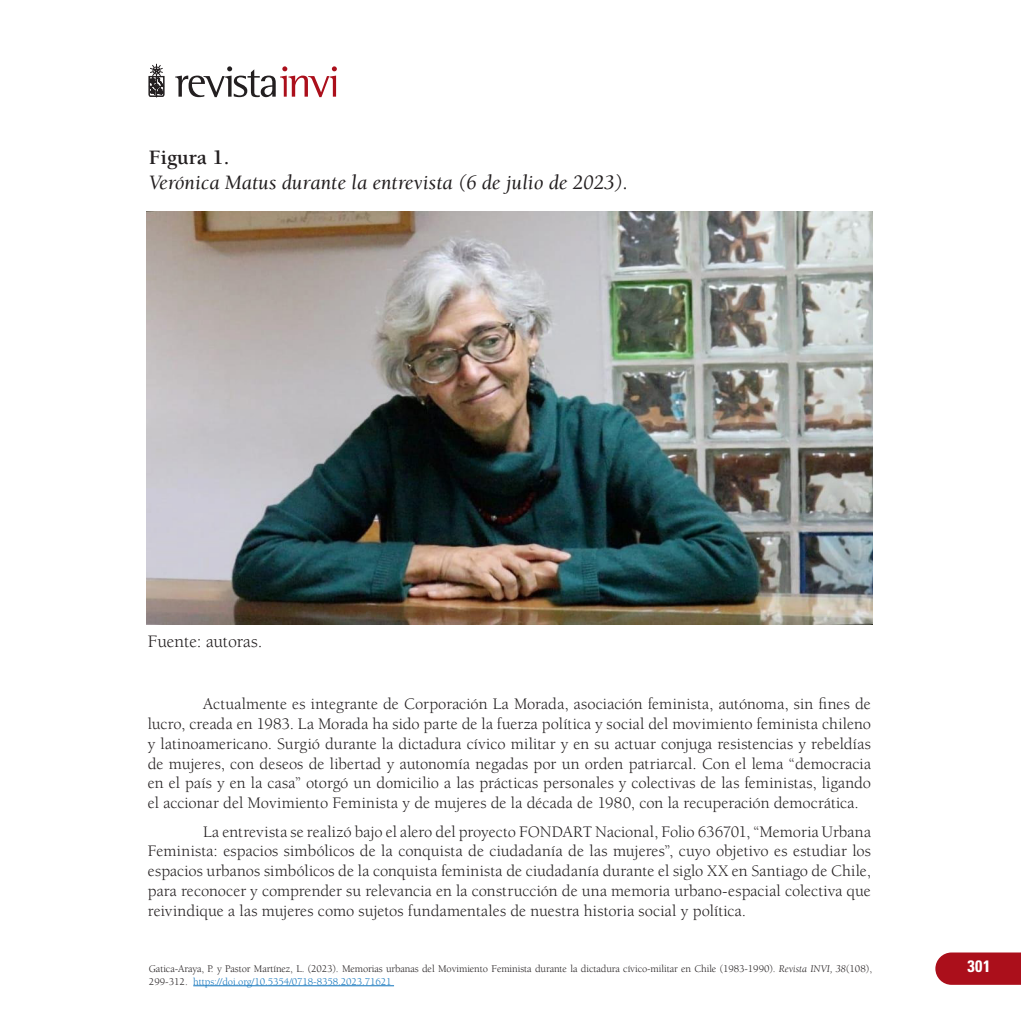
<style>
.page{position:relative;width:1021px;height:1021px;background:#fff}
.page>*{position:absolute;margin:0;border:0;box-sizing:border-box;transform-origin:0 0}
.sub_tablas{font:italic 21px "Berkeley Std";color:#231f20}
.sub_tablas-2{font:700 21px "Berkeley Std";color:#231f20}
.pie_de_foto{font:18px "Berkeley Std";letter-spacing:-.005em;color:#231f20}
.txt_esp{font:16.5px/19.8px "Berkeley Std";letter-spacing:.005em;color:#231f20;text-align:justify}
.t1{font:700 condensed 16.5px "Univers LT Std";color:#fff}
.t2{font:10.5px "Berkeley Std";letter-spacing:-.01em;color:#231f20}
.t3{font:10.5px "Berkeley Std";letter-spacing:-.01em;color:#1074bc}
.s1{font-style:italic}
.s2{color:#231f20}
</style>
<div class="page">
<svg style="left:175px;top:66px;width:162px;height:31px"></svg>
<svg style="left:149px;top:64px;width:15px;height:33px"></svg>
<svg style="left:935px;top:952px;width:85px;height:32px;background:#af1c28"></svg>
<hr style="left:193px;top:985px;width:201px;height:1px;background:#1074bc">
<img style="left:147px;top:211px;width:725px;height:413px">
<p class="sub_tablas-2" style="left:149px;top:146px;width:82px">Figura 1.</p>
<p class="sub_tablas" style="left:149px;top:171px;width:481px">Verónica Matus durante la entrevista (6 de julio de 2023).</p>
<p class="pie_de_foto" style="left:148px;top:631px;width:116px">Fuente: autoras.</p>
<p class="txt_esp" style="left:148px;top:694px;width:724px;text-indent:55px">Actualmente es integrante de Corporación La Morada, asociación feminista, autónoma, sin fines de lucro, creada en 1983. La Morada ha sido parte de la fuerza política y social del movimiento feminista chileno y latinoamericano. Surgió durante la dictadura cívico militar y en su actuar conjuga resistencias y rebeldías de mujeres, con deseos de libertad y autonomía negadas por un orden patriarcal. Con el lema “democracia en el país y en la casa” otorgó un domicilio a las prácticas personales y colectivas de las feministas, ligando el accionar del Movimiento Feminista y de mujeres de la década de 1980, con la recuperación democrática.</p>
<p class="txt_esp" style="left:148px;top:821px;width:724px;text-indent:55px">La entrevista se realizó bajo el alero del proyecto FONDART Nacional, Folio 636701, “Memoria Urbana Feminista: espacios simbólicos de la conquista de ciudadanía de las mujeres”, cuyo objetivo es estudiar los espacios urbanos simbólicos de la conquista feminista de ciudadanía durante el siglo XX en Santiago de Chile, para reconocer y comprender su relevancia en la construcción de una memoria urbano-espacial colectiva que reivindique a las mujeres como sujetos fundamentales de nuestra historia social y política.</p>
<p class="t2" style="left:149px;top:963px;width:724px">Gatica-Araya, P. y Pastor Martínez, L. (2023). Memorias urbanas del Movimiento Feminista durante la dictadura cívico-militar en Chile (1983-1990). <span class="s1">Revista INVI, 38</span>(108),</p>
<p class="t1" style="left:967px;top:956px;width:25px">301</p>
<p class="t3" style="left:149px;top:975px;width:244px"><span class="s2">299-312</span><span class="s2">.</span> https://doi.org/10.5354/0718-8358.2023.71621</p>
</div>
